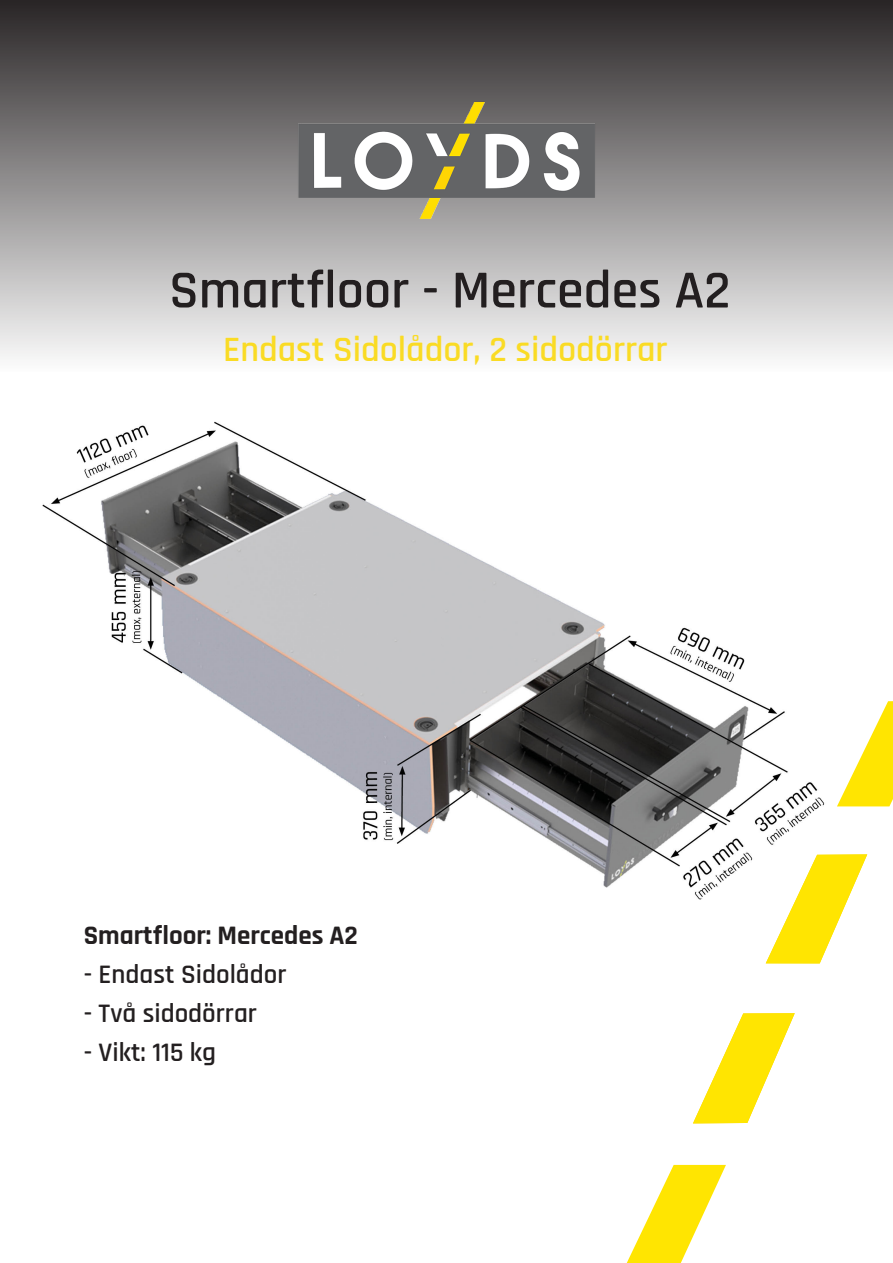
<style>
.page{position:relative;width:893px;height:1263px;background:#fff}
.page>*{position:absolute;margin:0;border:0;box-sizing:border-box;transform-origin:0 0}
.t1{font:600 54px "Rajdhani";color:#231f20}
.t2{font:600 36px "Rajdhani";color:#fadb24}
.t3{font:600 27px "Rajdhani";color:#231f20}
.t4{font:700 27px "Rajdhani";color:#231f20}
</style>
<div class="page">
<img style="left:42px;top:421px;width:848px;height:467px">
<svg style="left:627px;top:1165px;width:99px;height:98px"></svg>
<svg style="left:837px;top:701px;width:56px;height:105px"></svg>
<svg style="left:693px;top:854px;width:174px;height:269px"></svg>
<div style="left:0;top:0;width:893px;height:372px;background:linear-gradient(to bottom,#282525,#fcfcfc)"></div>
<img style="left:292px;top:98px;width:308px;height:125px">
<p class="t1" style="left:169px;top:258px;width:563px">Smartfloor - Mercedes A2</p>
<p class="t2" style="left:223px;top:328px;width:446px">Endast Sidolådor, 2 sidodörrar</p>
<p class="t4" style="left:84px;top:919px;width:276px">Smartfloor: Mercedes A2</p>
<p class="t3" style="left:84px;top:959px;width:204px">- Endast Sidolådor</p>
<p class="t3" style="left:84px;top:998px;width:175px">- Två sidodörrar</p>
<p class="t3" style="left:84px;top:1037px;width:134px">- Vikt: 115 kg</p>
</div>
